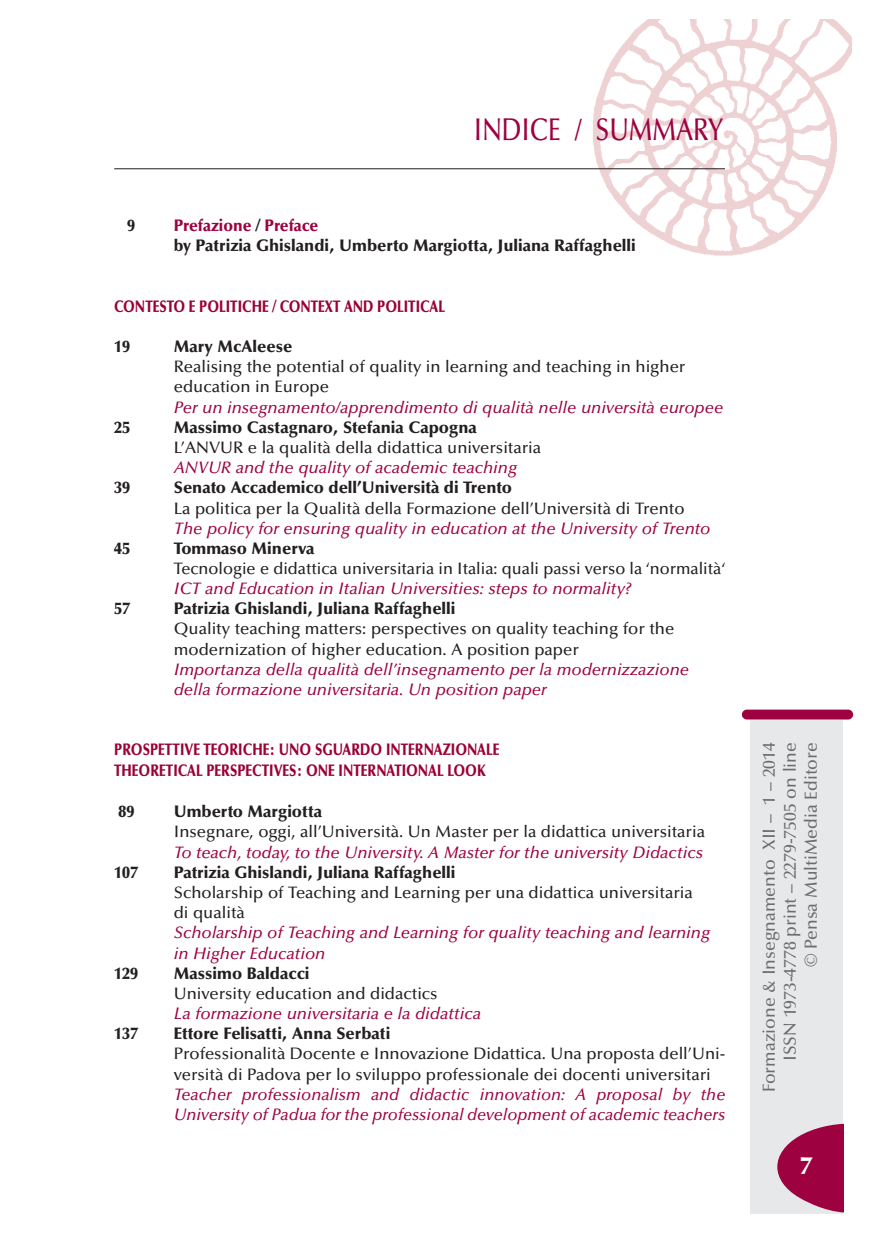
<style>
.page{position:relative;width:869px;height:1241px;background:#fff}
.page>*{position:absolute;margin:0;border:0;box-sizing:border-box;transform-origin:0 0}
.t1{font:500 31.5px "Optima";color:#9d0140;scale:.8 1}
.t2{font:900 24.5px "Optima";color:#fff}
.t3{font:500 17.5px/21px "Optima";color:#6c6d70;text-align:right}
.t4{font:500 16.62px/20.1px "Optima";color:#231f20}
.t5{font:italic 500 16.62px/20.1px "Optima";color:#9d0140}
.t6{font:900 16.62px/20.3px "Optima";color:#9a0033;scale:.8 1}
.t7{font:900 16.62px/20.1px "Optima";color:#231f20;scale:.95 1}
.s1{color:#9d0140}
.s2{font-weight:900}
.s3{font-style:italic;color:#9d0140}
.s4{font-weight:900;font-style:normal;color:#231f20}
.s5{font-style:normal;color:#231f20}
</style>
<div class="page">
<img style="left:571px;top:20px;width:280px;height:236px">
<hr style="left:114px;top:168px;width:610px;height:1px;background:#231f20">
<div style="left:750px;top:719px;width:92px;height:494px;background:#e7e8e9"></div>
<div style="left:741px;top:709px;width:111px;height:10px;background:#9d0140;border-radius:5px"></div>
<svg style="left:777px;top:1123px;width:67px;height:89px"></svg>
<p class="t1" style="left:473px;top:117px;width:313px">INDICE / SUMMARY</p>
<p class="t7" style="left:127px;top:217px;width:10px">9</p>
<p class="t7" style="left:174px;top:217px;width:487px"><span class="s1">Prefazione</span> / <span class="s1">Preface<br></span>by Patrizia Ghislandi, Umberto Margiotta, Juliana Raffaghelli</p>
<p class="t6" style="left:114px;top:297px;width:415px">CONTESTO E POLITICHE / CONTEXT AND POLITICAL</p>
<p class="t7" style="left:114px;top:338px;width:18px">19</p>
<p class="t4" style="left:174px;top:338px;width:550px"><span class="s2">Mary McAleese<br></span>Realising the potential of quality in learning and teaching in higher education in Europe<br><span class="s3">Per un insegnamento/apprendimento di qualità nelle università europee</span></p>
<p class="t7" style="left:114px;top:419px;width:18px">25</p>
<p class="t4" style="left:174px;top:419px;width:369px"><span class="s2">Massimo Castagnaro, Stefania Capogna<br></span>L’ANVUR e la qualità della didattica universitaria<br><span class="s3">ANVUR and the quality of academic teaching</span></p>
<p class="t7" style="left:114px;top:479px;width:18px">39</p>
<p class="t5" style="left:174px;top:479px;width:537px"><span class="s4">Senato Accademico dell’Università di Trento<br></span><span class="s5">La politica per la Qualità della Formazione dell’Università di Trento<br></span>The policy for ensuring quality in education at the University of Trento</p>
<p class="t7" style="left:114px;top:539px;width:18px">45</p>
<p class="t4" style="left:174px;top:540px;width:553px"><span class="s2">Tommaso Minerva<br></span>Tecnologie e didattica universitaria in Italia: quali passi verso la ‘normalità‘<br><span class="s3">ICT and Education in Italian Universities: steps to normality?</span></p>
<p class="t7" style="left:114px;top:600px;width:18px">57</p>
<p class="t4" style="left:174px;top:600px;width:516px"><span class="s2">Patrizia Ghislandi, Juliana Raffaghelli<br></span>Quality teaching matters: perspectives on quality teaching for the modernization of higher education. A position paper<br><span class="s3">Importanza della qualità dell’insegnamento per la modernizzazione della formazione universitaria. Un position paper</span></p>
<p class="t6" style="left:114px;top:741px;width:483px">PROSPETTIVE TEORICHE: UNO SGUARDO INTERNAZIONALE<br>THEORETICAL PERSPECTIVES: ONE INTERNATIONAL LOOK</p>
<p class="t7" style="left:118px;top:802px;width:18px">89</p>
<p class="t4" style="left:174px;top:802px;width:532px"><span class="s2">Umberto Margiotta<br></span>Insegnare, oggi, all’Università. Un Master per la didattica universitaria<br><span class="s3">To teach, today, to the University. A Master for the university Didactics</span></p>
<p class="t7" style="left:114px;top:863px;width:26px">107</p>
<p class="t5" style="left:174px;top:863px;width:537px"><span class="s4">Patrizia Ghislandi, Juliana Raffaghelli<br></span><span class="s5">Scholarship of Teaching and Learning per una didattica universitaria di qualità<br></span>Scholarship of Teaching and Learning for quality teaching and learning in Higher Education</p>
<p class="t7" style="left:114px;top:964px;width:26px">129</p>
<p class="t5" style="left:174px;top:964px;width:309px"><span class="s4">Massimo Baldacci<br></span><span class="s5">University education and didactics<br></span>La formazione universitaria e la didattica</p>
<p class="t7" style="left:114px;top:1025px;width:26px">137</p>
<p class="t4" style="left:174px;top:1025px;width:553px"><span class="s2">Ettore Felisatti, Anna Serbati<br></span>Professionalità Docente e Innovazione Didattica. Una proposta dell’Uni&shy;versità di Padova per lo sviluppo professionale dei docenti universitari <span class="s3">Teacher professionalism and didactic innovation: A proposal by the University of Padua for the professional development of academic teachers</span></p>
<p class="t3" style="left:759px;top:1092px;width:351px;rotate:-90deg">Formazione &amp; Insegnamento XII – 1 – 2014<br>ISSN 1973-4778 print – 2279-7505 on line<br>© Pensa MultiMedia Editore</p>
<p class="t2" style="left:799px;top:1156px;width:14px">7</p>
</div>
